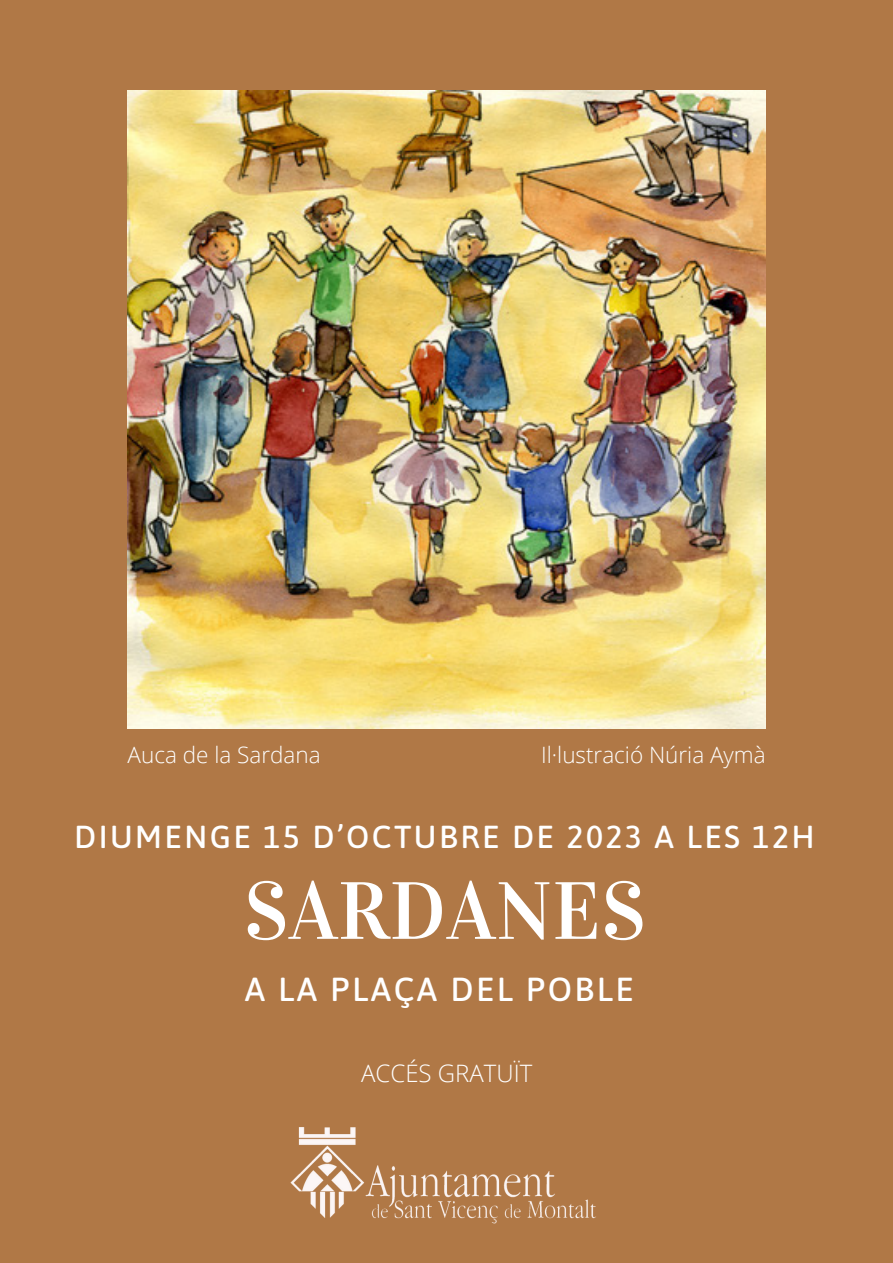
<style>
.page{position:relative;width:893px;height:1263px;background:#b07846}
.page>*{position:absolute;margin:0;border:0;box-sizing:border-box;transform-origin:0 0}
.t1{font:81.22px "Vidaloka";letter-spacing:.005em;color:#fff}
.t2{font:500 33.3px "Asap";letter-spacing:.075em;color:#fff}
.t3{font:500 31.8px "Asap";letter-spacing:.075em;color:#fff}
.t4{font:300 24px "Open Sans";color:#fff}
.t5{font:300 22.5px "Open Sans";color:#fff}
</style>
<div class="page">
<img style="left:290px;top:1127px;width:306px;height:97px">
<img style="left:128px;top:90px;width:638px;height:639px">
<p class="t5" style="left:128px;top:739px;width:194px">Auca de la Sardana</p>
<p class="t5" style="left:541px;top:739px;width:226px">Il·lustració Núria Aymà</p>
<p class="t3" style="left:74px;top:818px;width:742px">DIUMENGE 15 D’OCTUBRE DE 2023 A LES 12H</p>
<p class="t1" style="left:244px;top:862px;width:403px">SARDANES</p>
<p class="t2" style="left:245px;top:970px;width:390px">A LA PLAÇA DEL POBLE</p>
<p class="t4" style="left:361px;top:1056px;width:173px">ACCÉS GRATUÏT</p>
</div>
